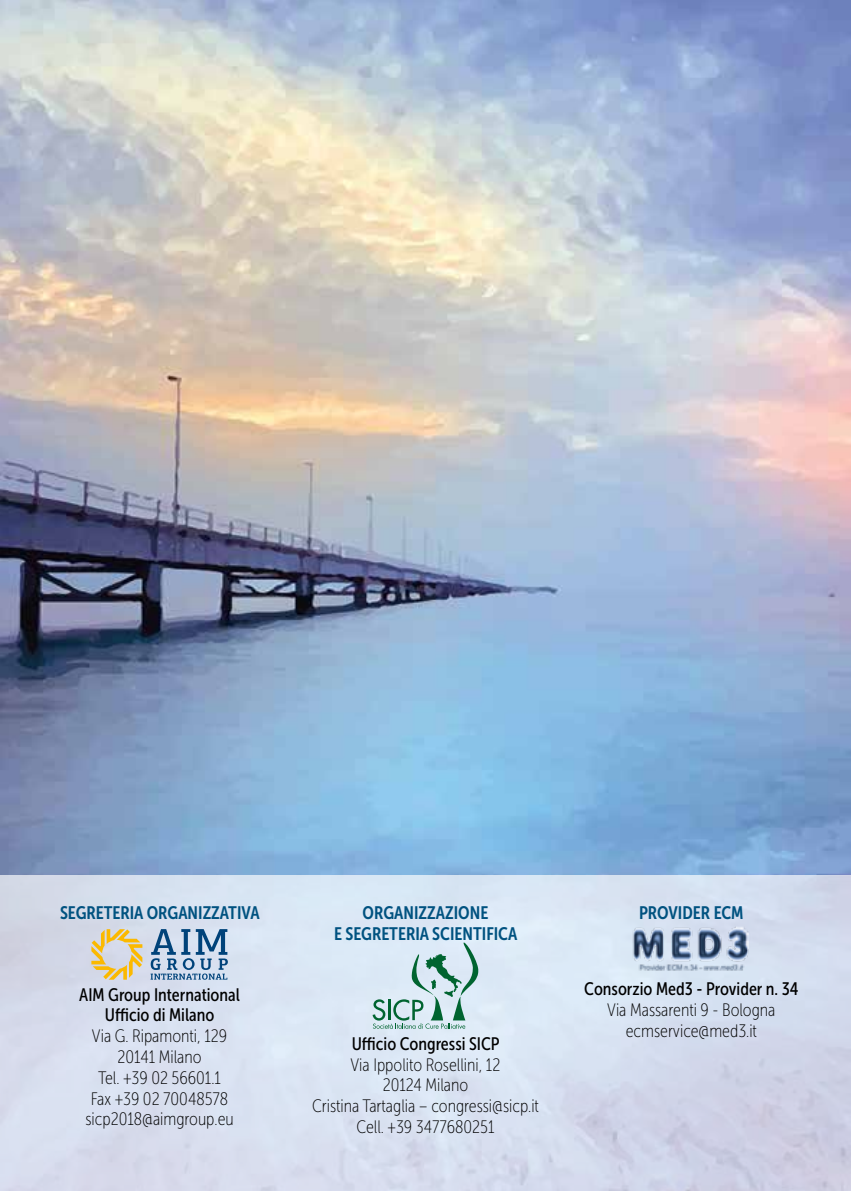
<style>
.page{position:relative;width:851px;height:1191px;background:#fff}
.page>*{position:absolute;margin:0;border:0;box-sizing:border-box;transform-origin:0 0}
.t1{font:18px/20.8px "Museo Sans Cond 100";color:#000;text-align:center}
.t2{font:18px/20.8px "Museo Sans Cond 500";color:#000;text-align:center}
.t3{font:18px/20.8px "Museo Sans Cond 700";color:#005280;text-align:center}
</style>
<div class="page">
<img style="left:0;top:0;width:850px;height:875px">
<svg style="left:0;top:875px;width:850px;height:316px;background:#d6deee"></svg>
<svg style="left:91px;top:929px;width:51px;height:50px;background:#e0ce9b"></svg>
<svg style="left:151px;top:929px;width:77px;height:50px;background:#90acc8"></svg>
<svg style="left:372px;top:942px;width:106px;height:87px;background:#b6d2d4"></svg>
<img style="left:630px;top:926px;width:122px;height:48px">
<p class="t3" style="left:60px;top:902px;width:201px">SEGRETERIA ORGANIZZATIVA</p>
<p class="t2" style="left:79px;top:984px;width:162px">AIM Group International<br>Ufficio di Milano</p>
<p class="t1" style="left:85px;top:1025px;width:150px">Via G. Ripamonti, 129<br>20141 Milano<br>Tel. +39 02 56601.1<br>Fax +39 02 70048578 sicp2018@aimgroup.eu</p>
<p class="t3" style="left:334px;top:902px;width:185px">ORGANIZZAZIONE<br>E SEGRETERIA SCIENTIFICA</p>
<p class="t2" style="left:351px;top:1033px;width:149px">Ufficio Congressi SICP</p>
<p class="t1" style="left:312px;top:1054px;width:228px">Via Ippolito Rosellini, 12<br>20124 Milano<br>Cristina Tartaglia – congressi@sicp.it<br>Cell. +39 3477680251</p>
<p class="t3" style="left:639px;top:902px;width:106px">PROVIDER ECM</p>
<p class="t2" style="left:584px;top:978px;width:215px">Consorzio Med3 - Provider n. 34</p>
<p class="t1" style="left:607px;top:999px;width:170px">Via Massarenti 9 - Bologna ecmservice@med3.it</p>
</div>
